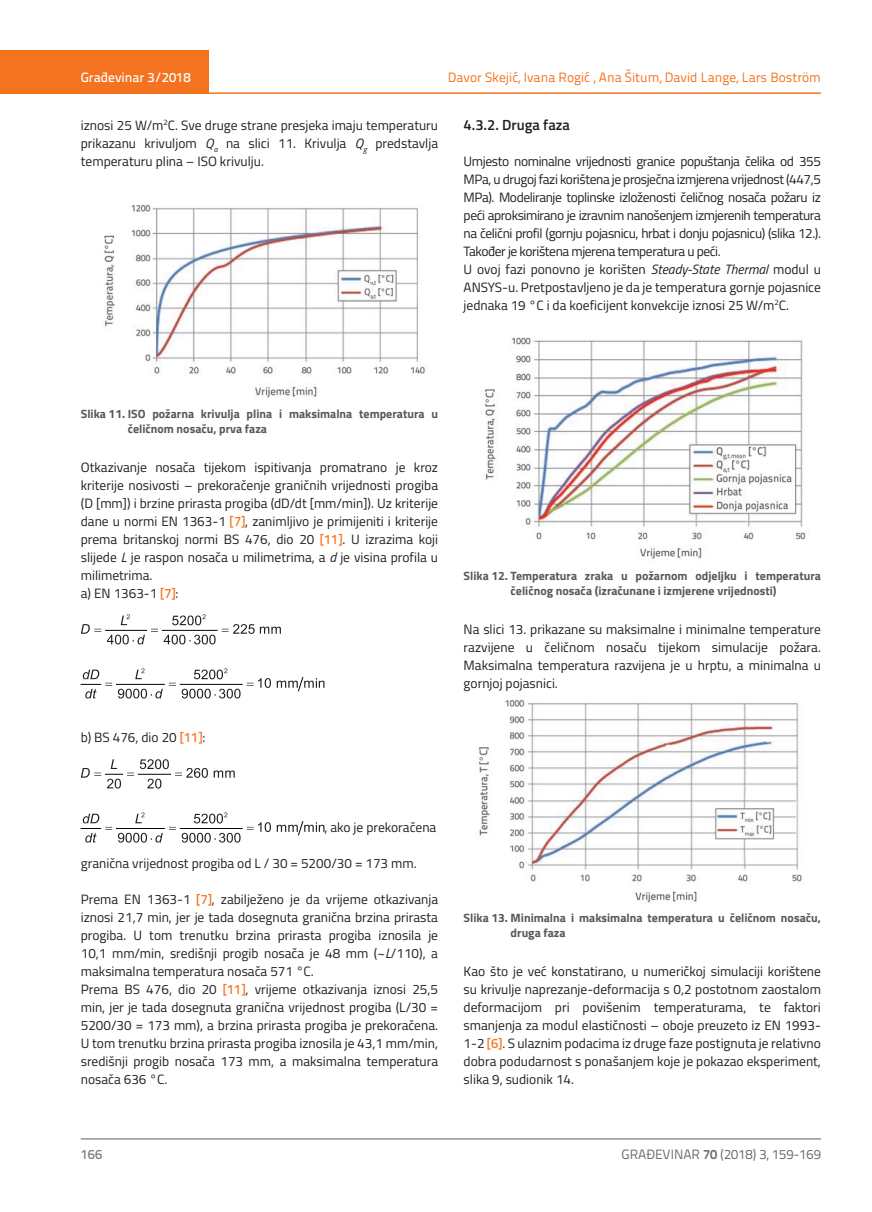
<style>
.page{position:relative;width:872px;height:1212px;background:#fff}
.page>*{position:absolute;margin:0;border:0;box-sizing:border-box;transform-origin:0 0}
.t1{font:600 14.7px "Titillium";color:#231f20}
.t2{font:13.5px/18px "Titillium";color:#231f20;text-align:justify}
.t3{font:13.5px/18px "Titillium";letter-spacing:-.03em;color:#231f20}
.t4{font:13.5px "Titillium Text 22 L";color:#f47321}
.t5{font:13.5px "Titillium Text 22 L";color:#6c6d70}
.t6{font:500 13.5px "Titillium Text 22 L";color:#fff}
.t7{font:500 13.5px "Titillium Text 22 L";color:#787a7d}
.t8{font:700 12px/15px "Titillium";color:#57585a}
.s1{font-style:italic}
.s2{font-family:"Titillium Text 22 L";font-weight:500;color:#f47321}
.s3{font-weight:700}
</style>
<div class="page">
<div style="left:0;top:50px;width:208px;height:44px;background:#f47321"></div>
<hr style="left:0;top:92px;width:821px;height:2px;background:#f47321">
<hr style="left:81px;top:1139px;width:740px;height:1px;background:#57585a">
<hr style="left:106px;top:630px;width:40px;height:1px;background:#040503">
<hr style="left:162px;top:630px;width:55px;height:1px;background:#040503">
<svg style="left:172px;top:614px;width:34px;height:11px"></svg>
<svg style="left:121px;top:614px;width:9px;height:11px"></svg>
<svg style="left:81px;top:624px;width:20px;height:10px"></svg>
<svg style="left:151px;top:629px;width:7px;height:3px"></svg>
<svg style="left:222px;top:624px;width:59px;height:10px"></svg>
<svg style="left:107px;top:635px;width:38px;height:9px"></svg>
<svg style="left:164px;top:635px;width:52px;height:9px"></svg>
<hr style="left:116px;top:684px;width:48px;height:1px;background:#040503">
<hr style="left:180px;top:684px;width:62px;height:1px;background:#040503">
<svg style="left:194px;top:668px;width:33px;height:11px"></svg>
<svg style="left:277px;top:677px;width:47px;height:15px"></svg>
<svg style="left:135px;top:668px;width:9px;height:11px"></svg>
<svg style="left:81px;top:669px;width:31px;height:29px"></svg>
<svg style="left:169px;top:683px;width:7px;height:3px"></svg>
<svg style="left:247px;top:678px;width:24px;height:10px"></svg>
<svg style="left:118px;top:689px;width:45px;height:9px"></svg>
<svg style="left:182px;top:689px;width:58px;height:9px"></svg>
<hr style="left:138px;top:774px;width:32px;height:1px;background:#040503">
<svg style="left:140px;top:759px;width:29px;height:10px"></svg>
<svg style="left:214px;top:770px;width:21px;height:8px"></svg>
<svg style="left:147px;top:779px;width:14px;height:9px"></svg>
<svg style="left:81px;top:759px;width:53px;height:29px"></svg>
<svg style="left:175px;top:768px;width:33px;height:10px"></svg>
<hr style="left:116px;top:828px;width:48px;height:1px;background:#040503">
<hr style="left:180px;top:828px;width:62px;height:1px;background:#040503">
<svg style="left:194px;top:812px;width:33px;height:11px"></svg>
<svg style="left:277px;top:821px;width:47px;height:15px"></svg>
<svg style="left:135px;top:812px;width:9px;height:11px"></svg>
<svg style="left:81px;top:814px;width:31px;height:28px"></svg>
<svg style="left:169px;top:827px;width:7px;height:3px"></svg>
<svg style="left:247px;top:822px;width:24px;height:10px"></svg>
<svg style="left:118px;top:833px;width:45px;height:10px"></svg>
<svg style="left:182px;top:833px;width:58px;height:10px"></svg>
<img style="left:104px;top:205px;width:321px;height:195px">
<img style="left:485px;top:337px;width:321px;height:222px">
<img style="left:478px;top:700px;width:324px;height:203px">
<p class="t6" style="left:81px;top:67px;width:111px">Građevinar 3/2018</p>
<p class="t4" style="left:448px;top:68px;width:375px">Davor Skejić, Ivana Rogić , Ana Šitum, David Lange, Lars Boström</p>
<p class="t2" style="left:81px;top:115px;width:359px">iznosi 25 W/m<sup>2</sup>C. Sve druge strane presjeka imaju temperaturu prikazanu krivuljom <span class="s1">Q</span><sub>a</sub> na slici 11. Krivulja <span class="s1">Q</span><sub>g</sub> predstavlja temperaturu plina – ISO krivulju.</p>
<p class="t1" style="left:463px;top:113px;width:108px">4.3.2. Druga faza</p>
<p class="t3" style="left:463px;top:151px;width:359px">Umjesto nominalne vrijednosti granice popuštanja čelika od 355<br>MPa, u drugoj fazi korištena je prosječna izmjerena vrijednost (447,5<br>MPa). Modeliranje toplinske izloženosti čeličnog nosača požaru iz peći aproksimirano je izravnim nanošenjem izmjerenih temperatura na čelični profil (gornju pojasnicu, hrbat i donju pojasnicu) (slika 12.).<br>Također je korištena mjerena temperatura u peći.<br>U ovoj fazi ponovno je korišten <span class="s1">Steady-State Thermal</span> modul u ANSYS-u. Pretpostavljeno je da je temperatura gornje pojasnice jednaka 19 °C i da koeficijent konvekcije iznosi 25 W/m<sup>2</sup>C.</p>
<p class="t8" style="left:128px;top:405px;width:312px;text-indent:-47px">Slika 11. ISO požarna krivulja plina i maksimalna temperatura u čeličnom nosaču, prva faza</p>
<p class="t2" style="left:81px;top:457px;width:359px;text-align:left">Otkazivanje nosača tijekom ispitivanja promatrano je kroz kriterije nosivosti – prekoračenje graničnih vrijednosti progiba (D [mm]) i brzine prirasta progiba (dD/dt [mm/min]). Uz kriterije dane u normi EN 1363-1 <span class="s2">[7]</span>, zanimljivo je primijeniti i kriterije prema britanskoj normi BS 476, dio 20 <span class="s2">[11]</span>. U izrazima koji slijede <span class="s1">L</span> je raspon nosača u milimetrima, a <span class="s1">d</span> je visina profila u milimetrima.<br>a) EN 1363-1 <span class="s2">[7]</span>:</p>
<p class="t2" style="left:81px;top:728px;width:126px">b) BS 476, dio 20 <span class="s2">[11]</span>:</p>
<p class="t8" style="left:463px;top:568px;width:359px;text-align:center">Slika 12. Temperatura zraka u požarnom odjeljku i temperatura čeličnog nosača (izračunane i izmjerene vrijednosti)</p>
<p class="t2" style="left:463px;top:620px;width:359px">Na slici 13. prikazane su maksimalne i minimalne temperature razvijene u čeličnom nosaču tijekom simulacije požara.<br>Maksimalna temperatura razvijena je u hrptu, a minimalna u gornjoj pojasnici.</p>
<p class="t2" style="left:324px;top:818px;width:113px">, ako je prekoračena</p>
<p class="t2" style="left:81px;top:854px;width:337px">granična vrijednost progiba od L / 30 = 5200/30 = 173 mm.</p>
<p class="t2" style="left:81px;top:890px;width:359px;text-align:left">Prema EN 1363-1 <span class="s2">[7]</span>, zabilježeno je da vrijeme otkazivanja iznosi 21,7 min, jer je tada dosegnuta granična brzina prirasta progiba. U tom trenutku brzina prirasta progiba iznosila je 10,1 mm/min, središnji progib nosača je 48 mm (~<span class="s1">L</span>/110), a maksimalna temperatura nosača 571 °C.<br>Prema BS 476, dio 20 <span class="s2">[11]</span>, vrijeme otkazivanja iznosi 25,5 min, jer je tada dosegnuta granična vrijednost progiba (L/30 = 5200/30 = 173 mm), a brzina prirasta progiba je prekoračena.<br>U tom trenutku brzina prirasta progiba iznosila je 43,1 mm/min, središnji progib nosača 173 mm, a maksimalna temperatura nosača 636 °C.</p>
<p class="t8" style="left:510px;top:910px;width:312px;text-indent:-47px">Slika 13. Minimalna i maksimalna temperatura u čeličnom nosaču, druga faza</p>
<p class="t2" style="left:463px;top:962px;width:359px">Kao što je već konstatirano, u numeričkoj simulaciji korištene su krivulje naprezanje-deformacija s 0,2 postotnom zaostalom deformacijom pri povišenim temperaturama, te faktori smanjenja za modul elastičnosti – oboje preuzeto iz EN 1993- 1-2 <span class="s2">[6]</span>. S ulaznim podacima iz druge faze postignuta je relativno dobra podudarnost s ponašanjem koje je pokazao eksperiment, slika 9, sudionik 14.</p>
<p class="t7" style="left:81px;top:1144px;width:23px">166</p>
<p class="t5" style="left:621px;top:1144px;width:201px">GRAĐEVINAR <span class="s3">70</span> (2018) 3, 159-169</p>
</div>
